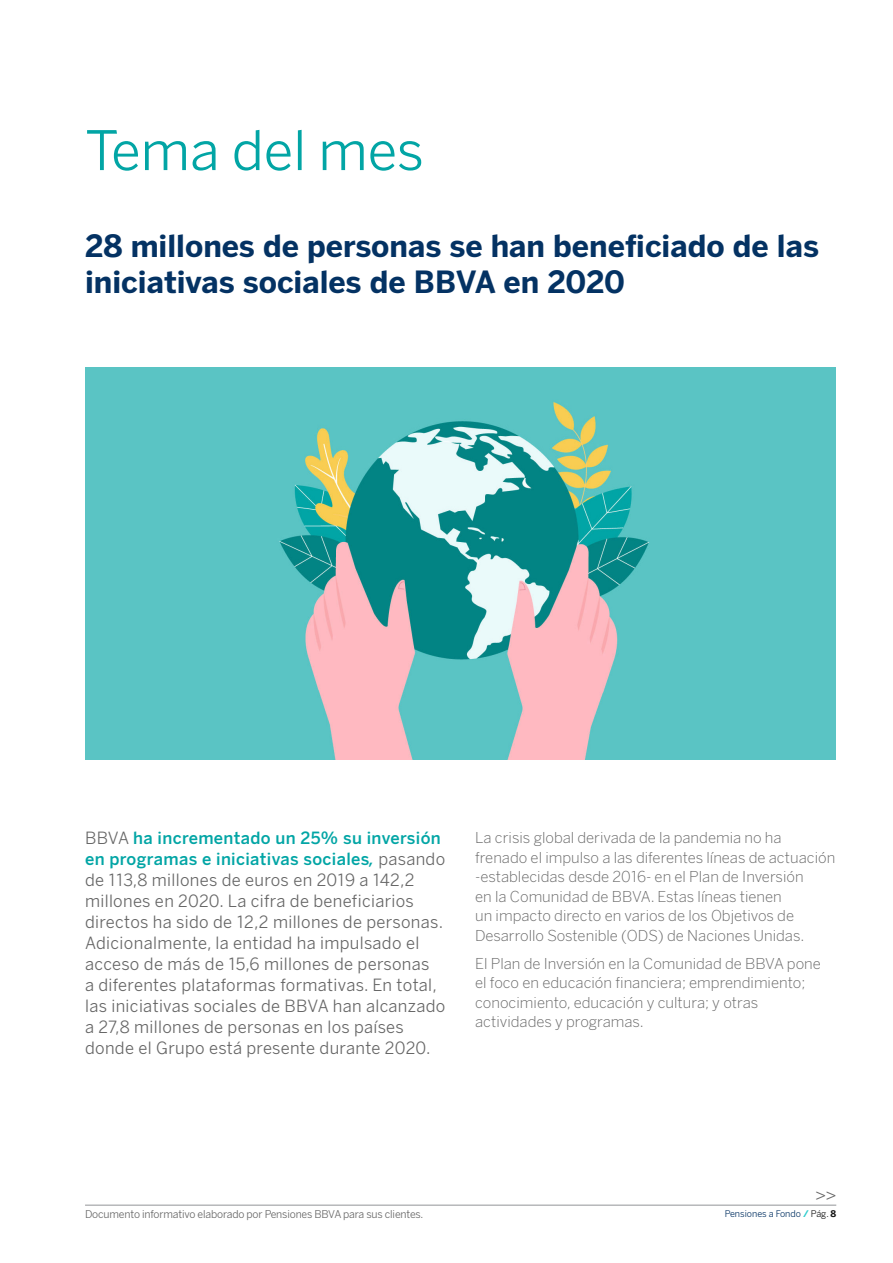
<style>
.page{position:relative;width:893px;height:1263px;background:#fff}
.page>*{position:absolute;margin:0;border:0;box-sizing:border-box;transform-origin:0 0}
.título_sección{font:54px "BBVA Benton Sans";color:#02a5a5}
.título_tema{font:700 30px/36px "BBVA Benton Sans";color:#043263}
.t1{font:16.5px/21px "BBVA Benton Sans";letter-spacing:.02em;color:#666}
.t2{font:300 15px/19.5px "BBVA Benton Sans";color:#666}
.t3{font:10.5px "BBVA Benton Sans";letter-spacing:-.015em;color:#666}
.t4{font:9px "BBVA Benton Sans";color:#043263}
.s1{font-weight:300;color:#02a5a5}
.s2{font-weight:300;font-style:italic;color:#02a5a5}
.s3{font-weight:700;color:#2dcccd}
.s4{color:#121212}
.s5{font-weight:700;color:#121212}
</style>
<div class="page">
<hr style="left:85px;top:1205px;width:751px;height:1px;background:#939598">
<img style="left:85px;top:367px;width:751px;height:392px">
<p class="título_sección" style="left:85px;top:118px;width:340px">Tema del mes</p>
<p class="título_tema" style="left:85px;top:228px;width:735px">28 millones de personas se han beneficiado de las iniciativas sociales de BBVA en 2020</p>
<p class="t1" style="left:85px;top:828px;width:362px">BBVA <span class="s1">ha incrementado un 25% su inversión en programas e iniciativas sociales</span><span class="s2">,</span> pasando de 113,8 millones de euros en 2019 a 142,2 millones en 2020. La cifra de beneficiarios directos ha sido de 12,2 millones de personas.<br>Adicionalmente, la entidad ha impulsado el acceso de más de 15,6 millones de personas<br>a diferentes plataformas formativas. En total, las iniciativas sociales de BBVA han alcanzado a 27,8 millones de personas en los países donde el Grupo está presente durante 2020.</p>
<p class="t2" style="left:475px;top:828px;width:362px">La crisis global derivada de la pandemia no ha frenado el impulso a las diferentes líneas de actuación -establecidas desde 2016- en el Plan de Inversión<br>en la Comunidad de BBVA. Estas líneas tienen<br>un impacto directo en varios de los Objetivos de Desarrollo Sostenible (ODS) de Naciones Unidas.</p>
<p class="t2" style="left:475px;top:953px;width:347px">El Plan de Inversión en la Comunidad de BBVA pone el foco en educación financiera; emprendimiento; conocimiento, educación y cultura; y otras actividades y programas.</p>
<p class="t1" style="left:815px;top:1184px;width:22px">&gt;&gt;</p>
<p class="t3" style="left:85px;top:1208px;width:340px">Documento informativo elaborado por Pensiones BBVA para sus clientes.</p>
<p class="t4" style="left:725px;top:1208px;width:113px">Pensiones a Fondo <span class="s3">/</span> <span class="s4">Pág.</span> <span class="s5">8</span></p>
</div>
